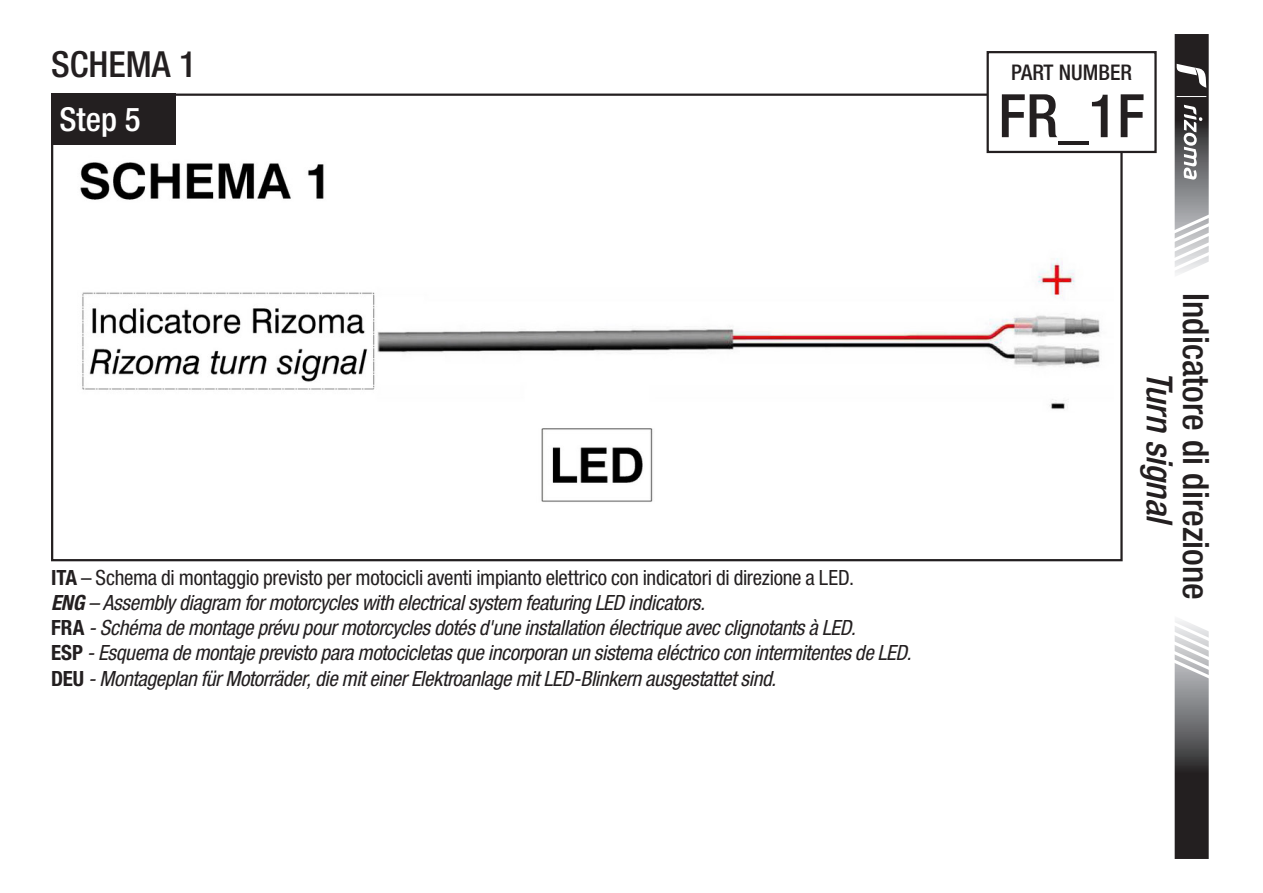
<style>
.page{position:relative;width:1263px;height:893px;background:#fff}
.page>*{position:absolute;margin:0;border:0;box-sizing:border-box;transform-origin:0 0}
.t1{font:500 condensed 60px "Helvetica Neue LT Std";color:#231f20}
.t2{font:500 condensed 36px "Helvetica Neue LT Std";color:#231f20}
.t3{font:italic 500 condensed 36px "Helvetica Neue LT Std";color:#231f20}
.t4{font:500 condensed 33px "Helvetica Neue LT Std";color:#fff}
.t5{font:500 condensed 21.6px "Helvetica Neue LT Std";color:#231f20}
.t6{font:italic condensed 21px/25.2px "Helvetica Neue LT Std";letter-spacing:-.02em;color:#231f20}
.s1{font-weight:700;font-style:normal}
.s2{font-style:normal}
.s3{font-weight:700}
</style>
<div class="page">
<img style="left:80px;top:153px;width:1033px;height:349px">
<div style="left:51px;top:94px;width:124px;height:51px;background:#231f20"></div>
<svg style="left:1174px;top:620px;width:35px;height:239px;background:#706f70"></svg>
<svg style="left:1174px;top:34px;width:35px;height:240px"></svg>
<div style="left:986px;top:51px;width:171px;height:102px;border:2px solid #231f20"></div>
<h2 class="t2" style="left:51px;top:42px;width:147px">SCHEMA 1</h2>
<h3 class="t4" style="left:60px;top:99px;width:83px">Step 5</h3>
<p class="t6" style="left:51px;top:565px;width:862px"><span class="s1">ITA</span> <span class="s2">– Schema di montaggio previsto per motocicli aventi impianto elettrico con indicatori di direzione a LED.<br></span><span class="s3">ENG</span> – Assembly diagram for motorcycles with electrical system featuring LED indicators.<br><span class="s1">FRA</span> - Schéma de montage prévu pour motorcycles dotés d'une installation électrique avec clignotants à LED.<br><span class="s1">ESP</span> - Esquema de montaje previsto para motocicletas que incorporan un sistema eléctrico con intermitentes de LED.<br><span class="s1">DEU</span> - Montageplan für Motorräder, die mit einer Elektroanlage mit LED-Blinkern ausgestattet sind.</p>
<p class="t5" style="left:1011px;top:59px;width:122px">PART NUMBER</p>
<h1 class="t1" style="left:998px;top:80px;width:148px">FR_1F</h1>
<h2 class="t3" style="left:1181px;top:371px;width:157px;rotate:90deg">Turn signal</h2>
<h2 class="t2" style="left:1217px;top:293px;width:308px;rotate:90deg">Indicatore di direzione</h2>
</div>
